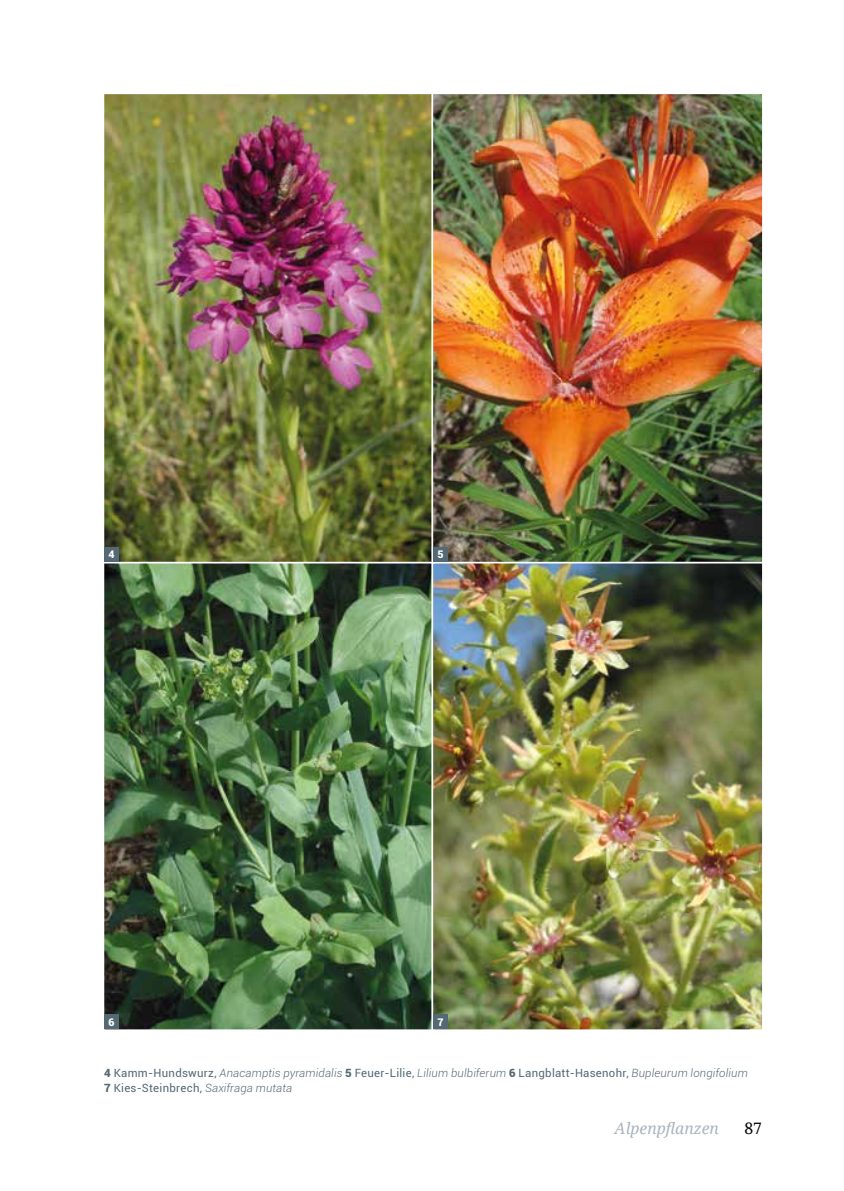
<style>
.page{position:relative;width:844px;height:1191px;background:#fff}
.page>*{position:absolute;margin:0;border:0;box-sizing:border-box;transform-origin:0 0}
.t1{font:italic 15.75px "Noto Serif";color:#a9b5bf}
.t2{font:15.75px "Noto Serif";color:#000}
.t3{font:italic 300 11.38px/15.8px "Roboto";letter-spacing:.015em;color:#546974}
.t4{font:900 10.5px "Roboto";color:#fff}
.s1{font-weight:900;font-style:normal}
.s2{font-weight:400;font-style:normal}
</style>
<div class="page">
<img style="left:104px;top:564px;width:326px;height:466px">
<img style="left:430px;top:564px;width:333px;height:466px">
<div style="left:104px;top:1014px;width:15px;height:15px;background:#546974"></div>
<div style="left:433px;top:1014px;width:15px;height:15px;background:#546974"></div>
<img style="left:104px;top:94px;width:326px;height:470px">
<img style="left:430px;top:94px;width:333px;height:470px">
<div style="left:104px;top:547px;width:15px;height:15px;background:#546974"></div>
<div style="left:433px;top:547px;width:15px;height:15px;background:#546974"></div>
<p class="t4" style="left:109px;top:547px;width:8px">4</p>
<p class="t4" style="left:437px;top:547px;width:8px">5</p>
<p class="t4" style="left:109px;top:1014px;width:8px">6</p>
<p class="t4" style="left:437px;top:1014px;width:8px">7</p>
<p class="t3" style="left:104px;top:1064px;width:645px"><span class="s1">4</span> <span class="s2">Kamm-Hundswurz,</span> Anacamptis pyramidalis <span class="s1">5</span> <span class="s2">Feuer-Lilie,</span> Lilium bulbiferum <span class="s1">6</span> <span class="s2">Langblatt-Hasenohr,</span> Bupleurum longifolium<br><span class="s1">7</span> <span class="s2">Kies-Steinbrech,</span> Saxifraga mutata</p>
<h1 class="t1" style="left:614px;top:1117px;width:106px">Alpenpflanzen</h1>
<h1 class="t2" style="left:744px;top:1117px;width:19px">87</h1>
</div>
